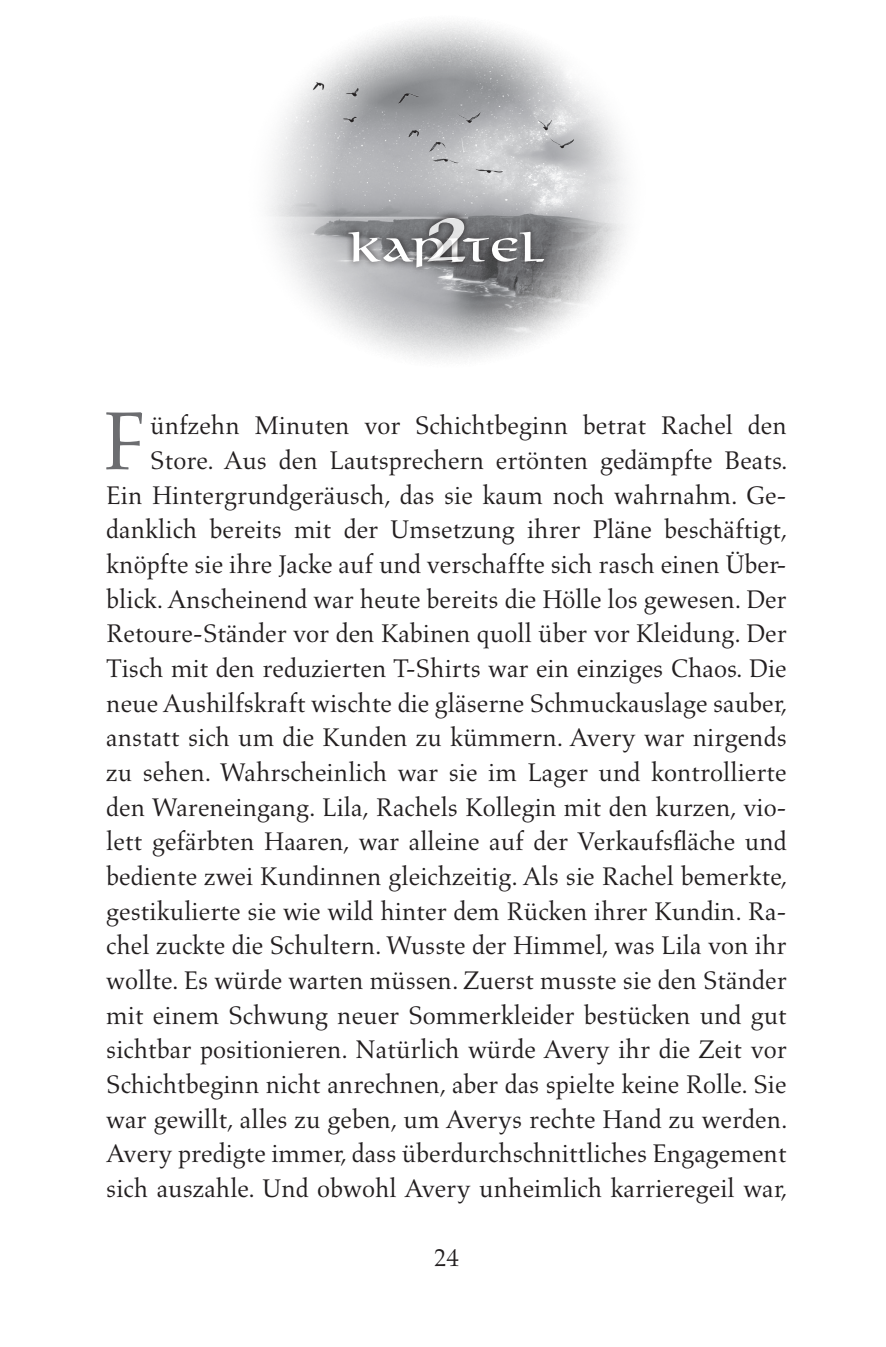
<style>
.page{position:relative;width:886px;height:1347px;background:#fff}
.page>*{position:absolute;margin:0;border:0;box-sizing:border-box;transform-origin:0 0}
.t1{font:95px "Omnia LT Std";color:#fff}
.abs_initiale{font:83.75px "Aldus LT Std";color:#6c6d70}
.t2{font:50px "Omnia LT Std";color:#fff}
.abs_initiale-2{font:26px/34.8px "Aldus LT Std";color:#231f20;text-align:right}
.t3{font:25px "Aldus LT Std";color:#231f20}
</style>
<div class="page">
<img style="left:268px;top:22px;width:358px;height:337px">
<img style="left:296px;top:35px;width:302px;height:154px">
<div style="left:342px;top:224px;width:209px;height:50px;background:#231f20;opacity:.75"></div>
<svg style="left:420px;top:210px;width:52px;height:60px"></svg>
<h1 class="t1" style="left:424px;top:199px;width:47px">2</h1>
<h3 class="t2" style="left:348px;top:229px;width:198px">Kapitel</h3>
<p class="abs_initiale" style="left:102px;top:394px;width:43px">F</p>
<p class="abs_initiale-2" style="left:106px;top:409px;width:683px">ünfzehn Minuten vor Schichtbeginn betrat Rachel den Store. Aus den Lautsprechern ertönten gedämpfte Beats.<br>Ein Hintergrundgeräusch, das sie kaum noch wahrnahm. Ge&shy;danklich bereits mit der Umsetzung ihrer Pläne beschäftigt, knöpfte sie ihre Jacke auf und verschaffte sich rasch einen Über&shy;blick. Anscheinend war heute bereits die Hölle los gewesen. Der Retoure-Ständer vor den Kabinen quoll über vor Kleidung. Der Tisch mit den reduzierten T-Shirts war ein einziges Chaos. Die neue Aushilfskraft wischte die gläserne Schmuckauslage sauber, anstatt sich um die Kunden zu kümmern. Avery war nirgends zu sehen. Wahrscheinlich war sie im Lager und kontrollierte den Wareneingang. Lila, Rachels Kollegin mit den kurzen, vio&shy;lett gefärbten Haaren, war alleine auf der Verkaufsfläche und bediente zwei Kundinnen gleichzeitig. Als sie Rachel bemerkte, gestikulierte sie wie wild hinter dem Rücken ihrer Kundin. Ra&shy;chel zuckte die Schultern. Wusste der Himmel, was Lila von ihr wollte. Es würde warten müssen. Zuerst musste sie den Ständer mit einem Schwung neuer Sommerkleider bestücken und gut sichtbar positionieren. Natürlich würde Avery ihr die Zeit vor Schichtbeginn nicht anrechnen, aber das spielte keine Rolle. Sie war gewillt, alles zu geben, um Averys rechte Hand zu werden.<br>Avery predigte immer, dass überdurchschnittliches Engagement sich auszahle. Und obwohl Avery unheimlich karrieregeil war,</p>
<p class="t3" style="left:434px;top:1244px;width:26px">24</p>
</div>
